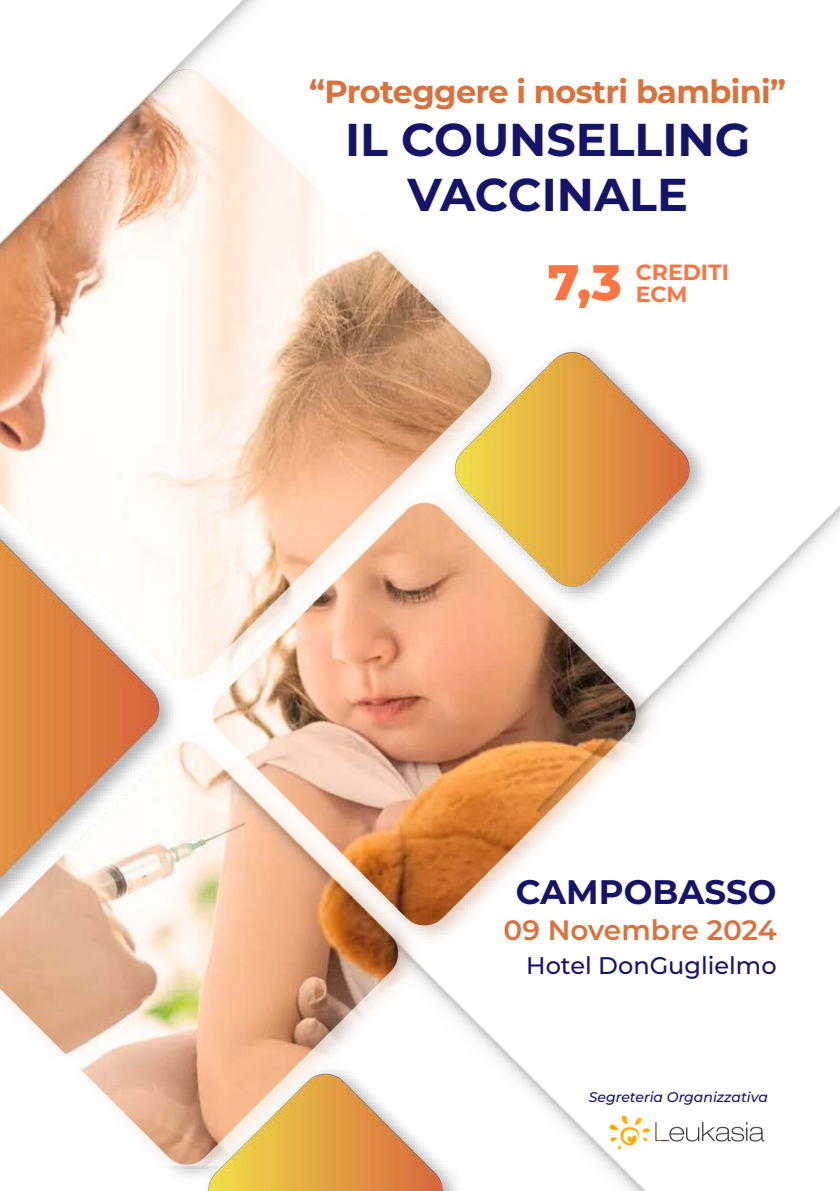
<style>
.page{position:relative;width:840px;height:1191px;background:#fff}
.page>*{position:absolute;margin:0;border:0;box-sizing:border-box;transform-origin:0 0}
.t1{font:800 50px "Montserrat";color:#fd7543}
.t2{font:700 46px "Montserrat";color:#161468}
.t3{font:700 34px "Montserrat";color:#161468}
.t4{font:700 32px "Montserrat";letter-spacing:-.02em;color:#d9723c}
.t5{font:600 28px "Montserrat";letter-spacing:-.005em;color:#d9723c}
.t6{font:500 24px "Montserrat";color:#161468}
.t7{font:700 22px "Montserrat";color:#fd7543}
.t8{font:italic 500 14px "Montserrat";color:#161468}
</style>
<div class="page">
<img style="left:0;top:0;width:839px;height:1191px">
<img style="left:606px;top:1111px;width:161px;height:42px">
<p class="t4" style="left:309px;top:69px;width:478px">“Proteggere i nostri bambini”</p>
<p class="t2" style="left:345px;top:106px;width:406px">IL COUNSELLING</p>
<p class="t2" style="left:407px;top:161px;width:282px">VACCINALE</p>
<p class="t1" style="left:547px;top:246px;width:76px">7,3</p>
<p class="t7" style="left:635px;top:256px;width:95px">CREDITI</p>
<p class="t7" style="left:635px;top:278px;width:53px">ECM</p>
<p class="t3" style="left:515px;top:868px;width:262px">CAMPOBASSO</p>
<p class="t5" style="left:503px;top:910px;width:274px">09 Novembre 2024</p>
<p class="t6" style="left:526px;top:948px;width:252px">Hotel DonGuglielmo</p>
<p class="t8" style="left:588px;top:1087px;width:180px">Segreteria Organizzativa</p>
</div>
